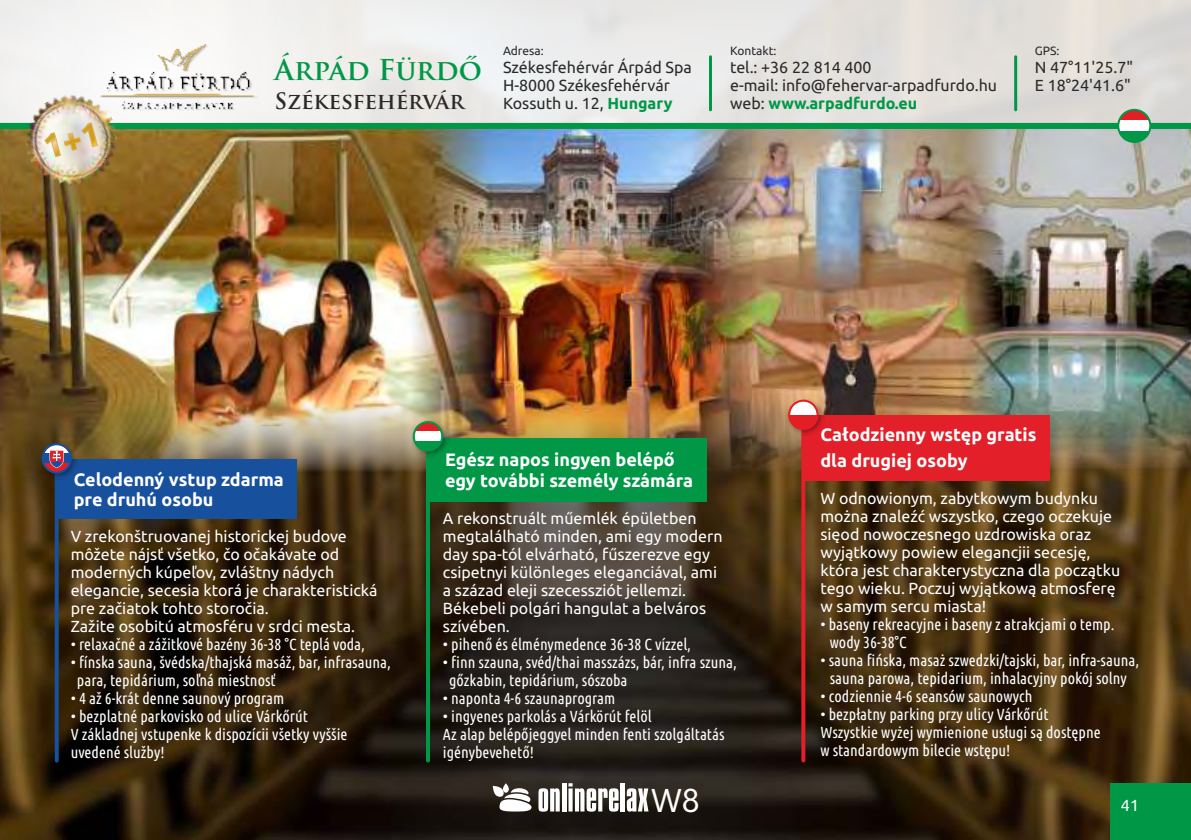
<style>
.page{position:relative;width:1191px;height:840px;background:#fff}
.page>*{position:absolute;margin:0;border:0;box-sizing:border-box;transform-origin:0 0}
.t1{font:700 28px "Trajan Pro";color:#009847}
.t2{font:700 22px "Trajan Pro";letter-spacing:-.02em;color:#2b2a29}
.t3{font:700 18px/20.2px "Ubuntu";color:#fefefe}
.t4{font:16px/18px "Ubuntu Condensed";color:#fefefe}
.t5{font:16px/18px "Ubuntu";color:#fefefe}
.t6{font:16px/18px "Ubuntu";color:#2b2a29}
.t7{font:12px "Ubuntu";color:#2b2a29}
.s1{font-weight:700;color:#009847}
</style>
<div class="page">
<img style="left:0;top:472px;width:1191px;height:367px">
<div style="left:0;top:0;width:1191px;height:126px;background:linear-gradient(to right,#f8f9f9,#dcd9d5)"></div>
<img style="left:0;top:129px;width:1191px;height:343px">
<svg style="left:55px;top:479px;width:4px;height:281px"></svg>
<div style="left:57px;top:459px;width:240px;height:59px;background:#17509c"></div>
<hr style="left:426px;top:431px;width:4px;height:329px;background:#009847">
<div style="left:428px;top:438px;width:278px;height:63px;background:#009847"></div>
<svg style="left:801px;top:435px;width:4px;height:325px"></svg>
<div style="left:803px;top:414px;width:247px;height:66px;background:#e31f29"></div>
<img style="left:788px;top:399px;width:36px;height:36px">
<div style="left:789px;top:414px;width:28px;height:15px;background:#e31e25"></div>
<svg style="left:789px;top:400px;width:28px;height:14px"></svg>
<div style="left:788px;top:399px;width:30px;height:31px;border:2px solid #e31e25;border-radius:50%"></div>
<div style="left:0;top:123px;width:1191px;height:6px;background:#009847"></div>
<img style="left:99px;top:45px;width:159px;height:66px">
<div style="left:1110px;top:782px;width:81px;height:57px;background:#009847"></div>
<svg style="left:493px;top:784px;width:38px;height:27px"></svg>
<svg style="left:538px;top:787px;width:22px;height:24px"></svg>
<hr style="left:562px;top:782px;width:4px;height:29px;background:#fefefe">
<svg style="left:568px;top:782px;width:50px;height:29px"></svg>
<div style="left:620px;top:782px;width:5px;height:29px;background:#fefefe"></div>
<svg style="left:1118px;top:110px;width:32px;height:10px"></svg>
<div style="left:1118px;top:120px;width:32px;height:11px;background:#fefefe"></div>
<svg style="left:1118px;top:131px;width:32px;height:11px"></svg>
<div style="left:1117px;top:109px;width:34px;height:34px;border:2px solid #009847;border-radius:50%"></div>
<hr style="left:1014px;top:57px;width:3px;height:53px;background:#009847">
<hr style="left:709px;top:57px;width:3px;height:53px;background:#009847">
<img style="left:41px;top:443px;width:37px;height:36px">
<svg style="left:43px;top:444px;width:28px;height:9px"></svg>
<div style="left:43px;top:453px;width:28px;height:10px;background:#17509c"></div>
<svg style="left:43px;top:463px;width:28px;height:9px"></svg>
<svg style="left:49px;top:447px;width:15px;height:22px"></svg>
<div style="left:42px;top:443px;width:30px;height:30px;border:2px solid #17509c;border-radius:50%"></div>
<img style="left:412px;top:420px;width:37px;height:37px">
<svg style="left:414px;top:422px;width:28px;height:9px"></svg>
<div style="left:414px;top:431px;width:28px;height:10px;background:#fefefe"></div>
<div style="left:414px;top:441px;width:28px;height:9px;background:#009847"></div>
<div style="left:413px;top:421px;width:30px;height:30px;border:2px solid #009847;border-radius:50%"></div>
<img style="left:11px;top:79px;width:122px;height:122px">
<svg style="left:44px;top:122px;width:54px;height:35px;background:#e3d5b2"></svg>
<svg style="left:627px;top:787px;width:71px;height:24px"></svg>
<h1 class="t1" style="left:274px;top:59px;width:209px">Árpád Fürdő</h1>
<h2 class="t2" style="left:274px;top:93px;width:191px">Székesfehérvár</h2>
<p class="t7" style="left:503px;top:46px;width:42px">Adresa:</p>
<p class="t6" style="left:503px;top:59px;width:190px">Székesfehérvár Árpád Spa<br>H-8000 Székesfehérvár<br>Kossuth u. 12, <span class="s1">Hungary</span></p>
<p class="t7" style="left:730px;top:46px;width:48px">Kontakt:</p>
<p class="t6" style="left:730px;top:59px;width:268px">tel.: +36 22 814 400<br>e-mail: info@fehervar-arpadfurdo.hu web: <span class="s1">www.arpadfurdo.eu</span></p>
<p class="t7" style="left:1034px;top:46px;width:26px">GPS:</p>
<p class="t6" style="left:1034px;top:59px;width:100px">N 47°11'25.7"<br>E 18°24'41.6"</p>
<p class="t3" style="left:74px;top:470px;width:212px">Celodenný vstup zdarma pre druhú osobu</p>
<p class="t5" style="left:71px;top:528px;width:308px">V zrekonštruovanej historickej budove môžete nájsť všetko, čo očakávate od moderných kúpeľov, zvláštny nádych elegancie, secesia ktorá je charakteristická pre začiatok tohto storočia.<br>Zažite osobitú atmosféru v srdci mesta.</p>
<p class="t4" style="left:71px;top:635px;width:296px">• relaxačné a zážitkové bazény 36-38 °C teplá voda,</p>
<p class="t4" style="left:77px;top:653px;width:315px;text-indent:-6px">• fínska sauna, švédska/thajská masáž, bar, infrasauna, para, tepidárium, soľná miestnosť</p>
<p class="t4" style="left:71px;top:689px;width:215px">• 4 až 6-krát denne saunový program</p>
<p class="t4" style="left:71px;top:707px;width:278px">• bezplatné parkovisko od ulice Várkőrút<br>V základnej vstupenke k dispozícii všetky vyššie uvedené služby!</p>
<p class="t3" style="left:445px;top:450px;width:249px">Egész napos ingyen belépő egy további személy számára</p>
<p class="t5" style="left:443px;top:510px;width:281px">A rekonstruált műemlék épületben megtalálható minden, ami egy modern day spa-tól elvárható, fűszerezve egy csipetnyi különleges eleganciával, ami a század eleji szecessziót jellemzi.<br>Békebeli polgári hangulat a belváros szívében.</p>
<p class="t4" style="left:443px;top:635px;width:250px">• pihenő és élménymedence 36-38 C vízzel,</p>
<p class="t4" style="left:449px;top:653px;width:289px;text-indent:-6px">• finn szauna, svéd/thai masszázs, bár, infra szuna, gőzkabin, tepidárium, sószoba</p>
<p class="t4" style="left:443px;top:689px;width:174px">• naponta 4-6 szaunaprogram</p>
<p class="t4" style="left:443px;top:707px;width:283px">• ingyenes parkolás a Várkörút felöl<br>Az alap belépőjeggyel minden fenti szolgáltatás igénybevehető!</p>
<p class="t3" style="left:820px;top:422px;width:218px;line-height:26.4px">Całodzienny wstęp gratis dla drugiej osoby</p>
<p class="t5" style="left:820px;top:490px;width:301px">W odnowionym, zabytkowym budynku można znaleźć wszystko, czego oczekuje sięod nowoczesnego uzdrowiska oraz wyjątkowy powiew elegancjii secesję, która jest charakterystyczna dla początku tego wieku. Poczuj wyjątkową atmosferę w samym sercu miasta!</p>
<p class="t4" style="left:829px;top:616px;width:286px;text-indent:-9px">• baseny rekreacyjne i baseny z atrakcjami o temp. wody 36-38°C</p>
<p class="t4" style="left:820px;top:652px;width:320px;text-align:center">• sauna fińska, masaż szwedzki/tajski, bar, infra-sauna, sauna parowa, tepidarium, inhalacyjny pokój solny</p>
<p class="t4" style="left:820px;top:687px;width:213px">• codziennie 4-6 seansów saunowych</p>
<p class="t4" style="left:820px;top:705px;width:282px">• bezpłatny parking przy ulicy Várkőrút<br>Wszystkie wyżej wymienione usługi są dostępne w standardowym bilecie wstępu!</p>
<p class="t5" style="left:1121px;top:797px;width:20px">41</p>
</div>
